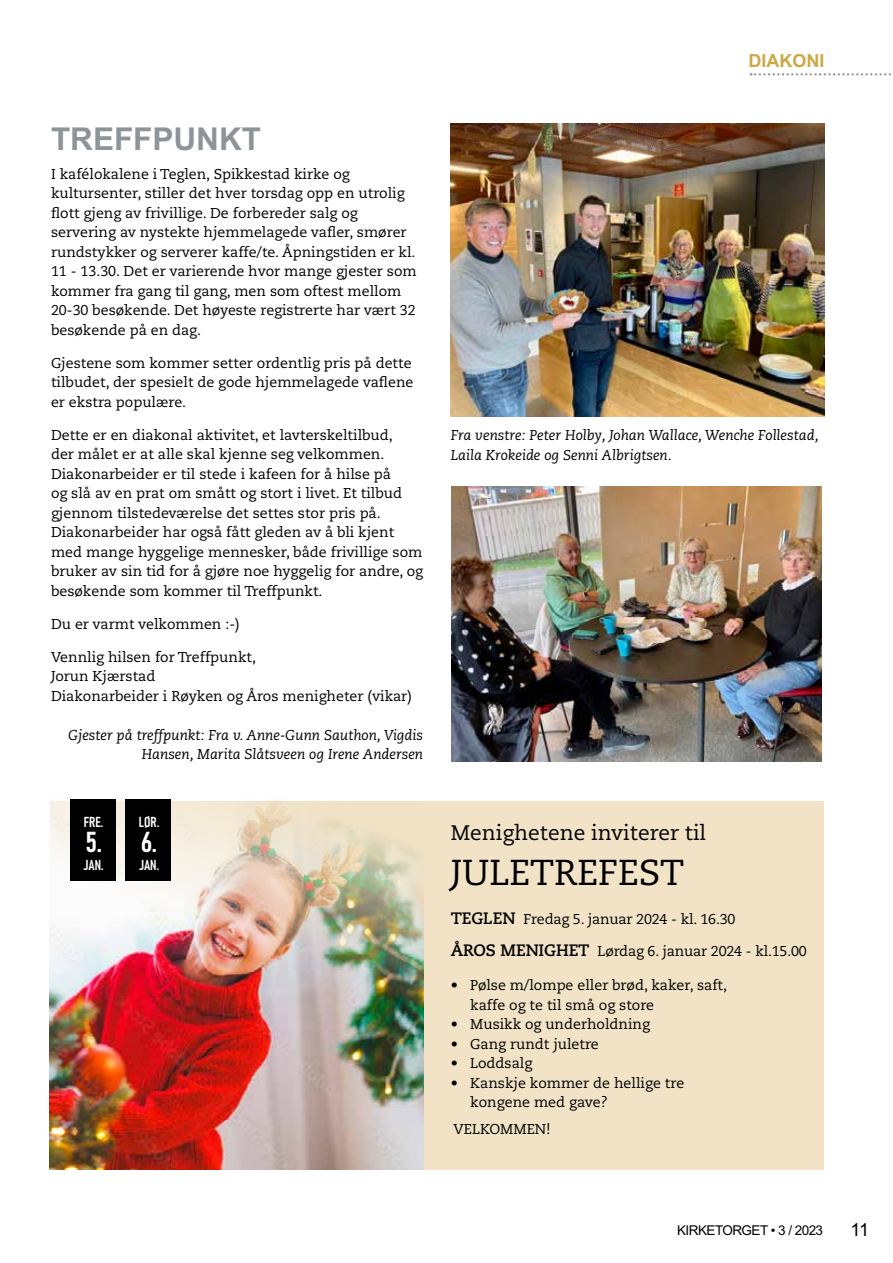
<style>
.page{position:relative;width:893px;height:1263px;background:#fff}
.page>*{position:absolute;margin:0;border:0;box-sizing:border-box;transform-origin:0 0}
.t1{font:36px "Caecilia LT Pro 55 Roman";color:#000}
.t2{font:700 31.5px "Arial MT Std";color:#8d9497}
.t3{font:28.5px "Bahnschrift";color:#fff}
.t4{font:21px "Caecilia LT Pro 55 Roman";color:#000}
.t5{font:700 18px "Arial MT Std";color:#cea745}
.t6{font:18px "Arial MT Std";color:#000}
.t7{font:14.25px/19.5px "Caecilia LT Pro 55 Roman";color:#000}
.t8{font:italic 14.25px/19.5px "Caecilia LT Pro 56";color:#000;text-align:right}
.t9{font:14.25px "Bahnschrift";color:#fff}
.t10{font:13.5px "Arial MT Std";letter-spacing:-.04em;color:#000}
.s1{font-family:"Caecilia LT Pro 75";font-weight:700;font-size:16.5px}
</style>
<div class="page">
<svg style="left:751px;top:73px;width:140px;height:2px"></svg>
<img style="left:452px;top:486px;width:370px;height:275px">
<img style="left:451px;top:123px;width:374px;height:294px">
<div style="left:50px;top:801px;width:773px;height:368px;background:#f2e3c7"></div>
<img style="left:50px;top:799px;width:374px;height:370px">
<div style="left:70px;top:799px;width:46px;height:82px;background:#000"></div>
<div style="left:125px;top:799px;width:46px;height:82px;background:#000"></div>
<h2 class="t2" style="left:51px;top:121px;width:211px">TREFFPUNKT</h2>
<p class="t7" style="left:51px;top:164px;width:367px">I kafélokalene i Teglen, Spikkestad kirke og kultursenter, stiller det hver torsdag opp en utrolig flott gjeng av frivillige. De forbereder salg og servering av nystekte hjemmelagede vafler, smører rundstykker og serverer kaffe/te. Åpningstiden er kl.<br>11 - 13.30. Det er varierende hvor mange gjester som kommer fra gang til gang, men som oftest mellom 20-30 besøkende. Det høyeste registrerte har vært 32 besøkende på en dag.</p>
<p class="t7" style="left:51px;top:353px;width:364px">Gjestene som kommer setter ordentlig pris på dette tilbudet, der spesielt de gode hjemmelagede vaflene er ekstra populære.</p>
<p class="t7" style="left:51px;top:425px;width:374px">Dette er en diakonal aktivitet, et lavterskeltilbud,<br>der målet er at alle skal kjenne seg velkommen.<br>Diakonarbeider er til stede i kafeen for å hilse på<br>og slå av en prat om smått og stort i livet. Et tilbud gjennom tilstedeværelse det settes stor pris på.<br>Diakonarbeider har også fått gleden av å bli kjent med mange hyggelige mennesker, både frivillige som bruker av sin tid for å gjøre noe hyggelig for andre, og besøkende som kommer til Treffpunkt.</p>
<p class="t7" style="left:51px;top:614px;width:190px">Du er varmt velkommen :-)</p>
<p class="t7" style="left:51px;top:647px;width:362px">Vennlig hilsen for Treffpunkt,<br>Jorun Kjærstad<br>Diakonarbeider i Røyken og Åros menigheter (vikar)</p>
<p class="t8" style="left:68px;top:725px;width:356px">Gjester på treffpunkt: Fra v. Anne-Gunn Sauthon, Vigdis<br>Hansen, Marita Slåtsveen og Irene Andersen</p>
<p class="t9" style="left:84px;top:813px;width:21px">FRE.</p>
<h3 class="t3" style="left:85px;top:824px;width:18px">5.</h3>
<p class="t9" style="left:84px;top:856px;width:21px">JAN.</p>
<p class="t9" style="left:139px;top:813px;width:22px">LØR.</p>
<h3 class="t3" style="left:141px;top:824px;width:17px">6.</h3>
<p class="t9" style="left:139px;top:856px;width:21px">JAN.</p>
<p class="t5" style="left:749px;top:50px;width:77px">DIAKONI</p>
<p class="t8" style="left:451px;top:426px;width:369px;text-align:left">Fra venstre: Peter Holby, Johan Wallace, Wenche Follestad,<br>Laila Krokeide og Senni Albrigtsen.</p>
<h3 class="t4" style="left:451px;top:819px;width:257px">Menighetene inviterer til</h3>
<h1 class="t1" style="left:451px;top:849px;width:235px">JULETREFEST</h1>
<p class="t7" style="left:451px;top:909px;width:286px"><span class="s1">TEGLEN</span> Fredag 5. januar 2024 - kl. 16.30</p>
<p class="t7" style="left:451px;top:941px;width:358px"><span class="s1">ÅROS MENIGHET</span> Lørdag 6. januar 2024 - kl.15.00</p>
<p class="t7" style="left:470px;top:975px;width:258px;text-indent:-19px">• Pølse m/lompe eller brød, kaker, saft, kaffe og te til små og store</p>
<p class="t7" style="left:451px;top:1014px;width:201px">• Musikk og underholdning</p>
<p class="t7" style="left:451px;top:1034px;width:150px">• Gang rundt juletre</p>
<p class="t7" style="left:451px;top:1053px;width:83px">• Loddsalg</p>
<p class="t7" style="left:470px;top:1073px;width:216px;text-indent:-19px">• Kanskje kommer de hellige tre kongene med gave?</p>
<p class="t7" style="left:454px;top:1119px;width:98px">VELKOMMEN!</p>
<p class="t10" style="left:677px;top:1222px;width:147px">KIRKETORGET • 3 / 2023</p>
<p class="t6" style="left:850px;top:1219px;width:20px">11</p>
</div>
